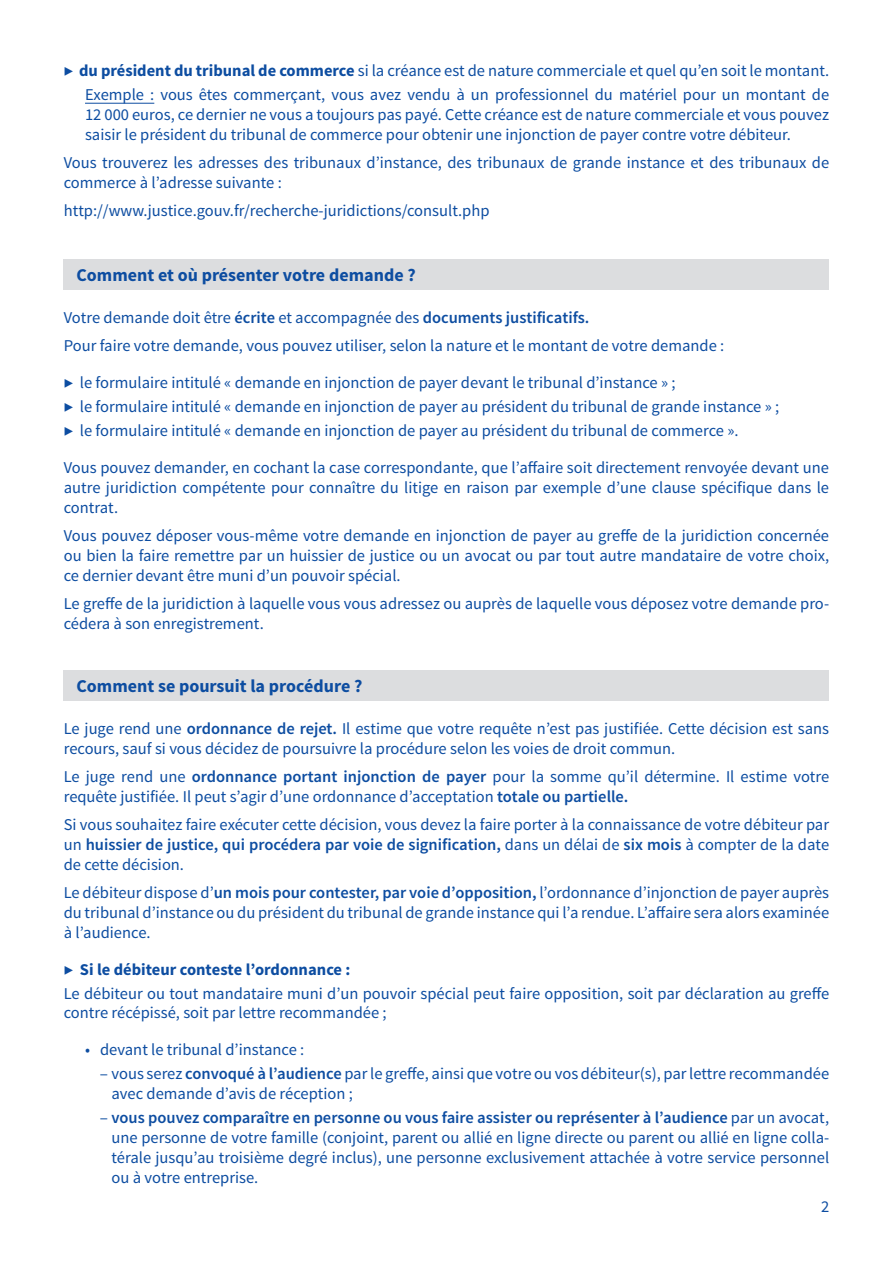
<style>
.page{position:relative;width:893px;height:1263px;background:#fff}
.page>*{position:absolute;margin:0;border:0;box-sizing:border-box;transform-origin:0 0}
.t1{font:700 18px "Source Sans Pro";color:#0d4da1}
.t2{font:16.5px/19.8px "Source Sans Pro";color:#0d4da1;text-align:justify}
.t3{font:700 16.5px "Source Sans Pro";color:#0d4da1}
.s1{font-weight:700}
.s2{font-weight:600}
.s3{font-weight:400}
</style>
<div class="page">
<hr style="left:85px;top:103px;width:69px;height:1px;background:#0d4da1">
<div style="left:64px;top:259px;width:765px;height:30px;background:#dcdddf"></div>
<div style="left:64px;top:670px;width:765px;height:30px;background:#dcdddf"></div>
<p class="t2" style="left:64px;top:61px;width:767px">▶ <span class="s1">du président du tribunal de commerce</span> si la créance est de nature commerciale et quel qu’en soit le montant.</p>
<p class="t2" style="left:85px;top:85px;width:746px">Exemple : vous êtes commerçant, vous avez vendu à un professionnel du matériel pour un montant de 12 000 euros, ce dernier ne vous a toujours pas payé. Cette créance est de nature commerciale et vous pouvez saisir le président du tribunal de commerce pour obtenir une injonction de payer contre votre débiteur.</p>
<p class="t2" style="left:64px;top:153px;width:767px">Vous trouverez les adresses des tribunaux d’instance, des tribunaux de grande instance et des tribunaux de commerce à l’adresse suivante :</p>
<p class="t2" style="left:64px;top:201px;width:427px">http://www.justice.gouv.fr/recherche-juridictions/consult.php</p>
<p class="t1" style="left:77px;top:263px;width:341px">Comment et où présenter votre demande ?</p>
<p class="t2" style="left:64px;top:308px;width:527px">Votre demande doit être <span class="s2">écrite</span> et accompagnée des <span class="s2">documents justificatifs.</span></p>
<p class="t2" style="left:64px;top:336px;width:662px">Pour faire votre demande, vous pouvez utiliser, selon la nature et le montant de votre demande :</p>
<p class="t2" style="left:64px;top:373px;width:613px">▶ le formulaire intitulé « demande en injonction de payer devant le tribunal d’instance » ;</p>
<p class="t2" style="left:64px;top:397px;width:717px">▶ le formulaire intitulé « demande en injonction de payer au président du tribunal de grande instance » ;</p>
<p class="t2" style="left:64px;top:421px;width:676px">▶ le formulaire intitulé « demande en injonction de payer au président du tribunal de commerce ».</p>
<p class="t2" style="left:64px;top:458px;width:767px">Vous pouvez demander, en cochant la case correspondante, que l’affaire soit directement renvoyée devant une autre juridiction compétente pour connaître du litige en raison par exemple d’une clause spécifique dans le contrat.</p>
<p class="t2" style="left:64px;top:526px;width:767px">Vous pouvez déposer vous-même votre demande en injonction de payer au greffe de la juridiction concernée ou bien la faire remettre par un huissier de justice ou un avocat ou par tout autre mandataire de votre choix, ce dernier devant être muni d’un pouvoir spécial.</p>
<p class="t2" style="left:64px;top:594px;width:767px">Le greffe de la juridiction à laquelle vous vous adressez ou auprès de laquelle vous déposez votre demande pro&shy;cédera à son enregistrement.</p>
<p class="t1" style="left:77px;top:674px;width:287px">Comment se poursuit la procédure ?</p>
<p class="t2" style="left:64px;top:719px;width:767px">Le juge rend une <span class="s2">ordonnance de rejet.</span> Il estime que votre requête n’est pas justifiée. Cette décision est sans recours, sauf si vous décidez de poursuivre la procédure selon les voies de droit commun.</p>
<p class="t2" style="left:64px;top:767px;width:767px">Le juge rend une <span class="s2">ordonnance portant injonction de payer</span> pour la somme qu’il détermine. Il estime votre requête justifiée. Il peut s’agir d’une ordonnance d’acceptation <span class="s2">totale ou partielle.</span></p>
<p class="t2" style="left:64px;top:815px;width:767px">Si vous souhaitez faire exécuter cette décision, vous devez la faire porter à la connaissance de votre débiteur par un <span class="s2">huissier de justice, qui procédera par voie de signification,</span> dans un délai de <span class="s2">six mois</span> à compter de la date de cette décision.</p>
<p class="t2" style="left:64px;top:883px;width:767px">Le débiteur dispose d’<span class="s2">un mois pour contester, par voie d’opposition,</span> l’ordonnance d’injonction de payer auprès du tribunal d’instance ou du président du tribunal de grande instance qui l’a rendue. L’affaire sera alors examinée à l’audience.</p>
<p class="t3" style="left:64px;top:958px;width:288px"><span class="s3">▶</span> Si le débiteur conteste l’ordonnance :</p>
<p class="t2" style="left:64px;top:983px;width:767px">Le débiteur ou tout mandataire muni d’un pouvoir spécial peut faire opposition, soit par déclaration au greffe contre récépissé, soit par lettre recommandée ;</p>
<p class="t2" style="left:85px;top:1040px;width:221px">• devant le tribunal d’instance :</p>
<p class="t2" style="left:111px;top:1064px;width:719px;text-indent:-12px">‒ vous serez <span class="s2">convoqué à l’audience</span> par le greffe, ainsi que votre ou vos débiteur(s), par lettre recommandée avec demande d’avis de réception ;</p>
<p class="t2" style="left:111px;top:1108px;width:719px;text-indent:-12px">‒ <span class="s2">vous pouvez comparaître en personne ou vous faire assister ou représenter à l’audience</span> par un avocat, une personne de votre famille (conjoint, parent ou allié en ligne directe ou parent ou allié en ligne colla&shy;térale jusqu’au troisième degré inclus), une personne exclusivement attachée à votre service personnel ou à votre entreprise.</p>
<p class="t2" style="left:821px;top:1196px;width:10px">2</p>
</div>
